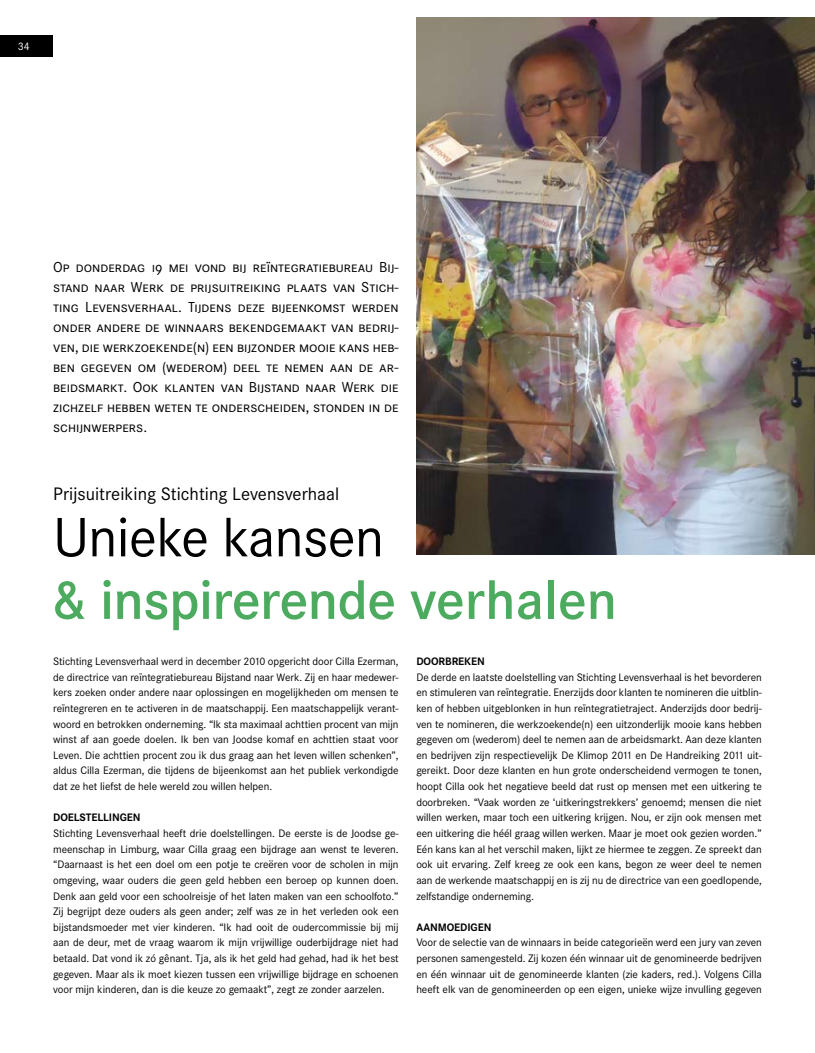
<style>
.page{position:relative;width:815px;height:1053px;background:#fff}
.page>*{position:absolute;margin:0;border:0;box-sizing:border-box;transform-origin:0 0}
.t1{font:600 57.5px "Corporate S";letter-spacing:-.01em;color:#4cab5f}
.t2{font:57.5px "Corporate S";letter-spacing:-.01em;color:#000}
.t3{font:18.75px "Corporate S";color:#000}
.t4{font:15px/20px "Corporate SSC";color:#000;text-align:justify}
.t5{font:11.25px/15.6px "Corporate S";letter-spacing:-.005em;color:#000;text-align:justify}
.t6{font:700 11.25px "Corporate S";letter-spacing:-.005em;color:#000}
.t7{font:11.25px "Corporate S";color:#fff}
</style>
<div class="page">
<div style="left:0;top:35px;width:52px;height:22px;background:#000"></div>
<img style="left:416px;top:18px;width:399px;height:536px">
<p class="t7" style="left:18px;top:40px;width:13px">34</p>
<p class="t4" style="left:53px;top:258px;width:347px">Op donderdag 19 mei vond bij reïntegratiebureau Bij&shy;stand naar Werk de prijsuitreiking plaats van Stich&shy;ting Levensverhaal. Tijdens deze bijeenkomst werden onder andere de winnaars bekendgemaakt van bedrij&shy;ven, die werkzoekende(n) een bijzonder mooie kans heb&shy;ben gegeven om (wederom) deel te nemen aan de ar&shy;beidsmarkt. Ook klanten van Bijstand naar Werk die zichzelf hebben weten te onderscheiden, stonden in de schijnwerpers.</p>
<h2 class="t3" style="left:53px;top:483px;width:288px">Prijsuitreiking Stichting Levensverhaal</h2>
<h1 class="t2" style="left:53px;top:505px;width:332px">Unieke kansen</h1>
<h1 class="t1" style="left:53px;top:567px;width:565px">&amp; inspirerende verhalen</h1>
<p class="t5" style="left:53px;top:653px;width:347px">Stichting Levensverhaal werd in december 2010 opgericht door Cilla Ezerman, de directrice van reïntegratiebureau Bijstand naar Werk. Zij en haar medewer&shy;kers zoeken onder andere naar oplossingen en mogelijkheden om mensen te reïntegreren en te activeren in de maatschappij. Een maatschappelijk verant&shy;woord en betrokken onderneming. “Ik sta maximaal achttien procent van mijn winst af aan goede doelen. Ik ben van Joodse komaf en achttien staat voor Leven. Die achttien procent zou ik dus graag aan het leven willen schenken”, aldus Cilla Ezerman, die tijdens de bijeenkomst aan het publiek verkondigde dat ze het liefst de hele wereld zou willen helpen.</p>
<p class="t6" style="left:53px;top:811px;width:89px">DOELSTELLINGEN</p>
<p class="t5" style="left:53px;top:825px;width:347px">Stichting Levensverhaal heeft drie doelstellingen. De eerste is de Joodse ge&shy;meenschap in Limburg, waar Cilla graag een bijdrage aan wenst te leveren. “Daarnaast is het een doel om een potje te creëren voor de scholen in mijn omgeving, waar ouders die geen geld hebben een beroep op kunnen doen.<br>Denk aan geld voor een schoolreisje of het laten maken van een schoolfoto.” Zij begrijpt deze ouders als geen ander; zelf was ze in het verleden ook een bijstandsmoeder met vier kinderen. “Ik had ooit de oudercommissie bij mij aan de deur, met de vraag waarom ik mijn vrijwillige ouderbijdrage niet had betaald. Dat vond ik zó gênant. Tja, als ik het geld had gehad, had ik het best gegeven. Maar als ik moet kiezen tussen een vrijwillige bijdrage en schoenen voor mijn kinderen, dan is die keuze zo gemaakt”, zegt ze zonder aarzelen.</p>
<p class="t6" style="left:416px;top:654px;width:9px">DOO</p>
<p class="t6" style="left:439px;top:654px;width:48px">RBREKEN</p>
<p class="t5" style="left:416px;top:669px;width:347px">De derde en laatste doelstelling van Stichting Levensverhaal is het bevorderen en stimuleren van reïntegratie. Enerzijds door klanten te nomineren die uitblin&shy;ken of hebben uitgeblonken in hun reïntegratietraject. Anderzijds door bedrij&shy;ven te nomineren, die werkzoekende(n) een uitzonderlijk mooie kans hebben gegeven om (wederom) deel te nemen aan de arbeidsmarkt. Aan deze klanten en bedrijven zijn respectievelijk De Klimop 2011 en De Handreiking 2011 uit&shy;gereikt. Door deze klanten en hun grote onderscheidend vermogen te tonen, hoopt Cilla ook het negatieve beeld dat rust op mensen met een uitkering te doorbreken. “Vaak worden ze ‘uitkeringstrekkers’ genoemd; mensen die niet willen werken, maar toch een uitkering krijgen. Nou, er zijn ook mensen met een uitkering die héél graag willen werken. Maar je moet ook gezien worden.” Eén kans kan al het verschil maken, lijkt ze hiermee te zeggen. Ze spreekt dan ook uit ervaring. Zelf kreeg ze ook een kans, begon ze weer deel te nemen aan de werkende maatschappij en is zij nu de directrice van een goedlopende, zelfstandige onderneming.</p>
<p class="t6" style="left:416px;top:920px;width:77px">AANMOEDIGEN</p>
<p class="t5" style="left:416px;top:935px;width:347px">Voor de selectie van de winnaars in beide categorieën werd een jury van zeven personen samengesteld. Zij kozen één winnaar uit de genomineerde bedrijven en één winnaar uit de genomineerde klanten (zie kaders, red.). Volgens Cilla heeft elk van de genomineerden op een eigen, unieke wijze invulling gegeven</p>
</div>
